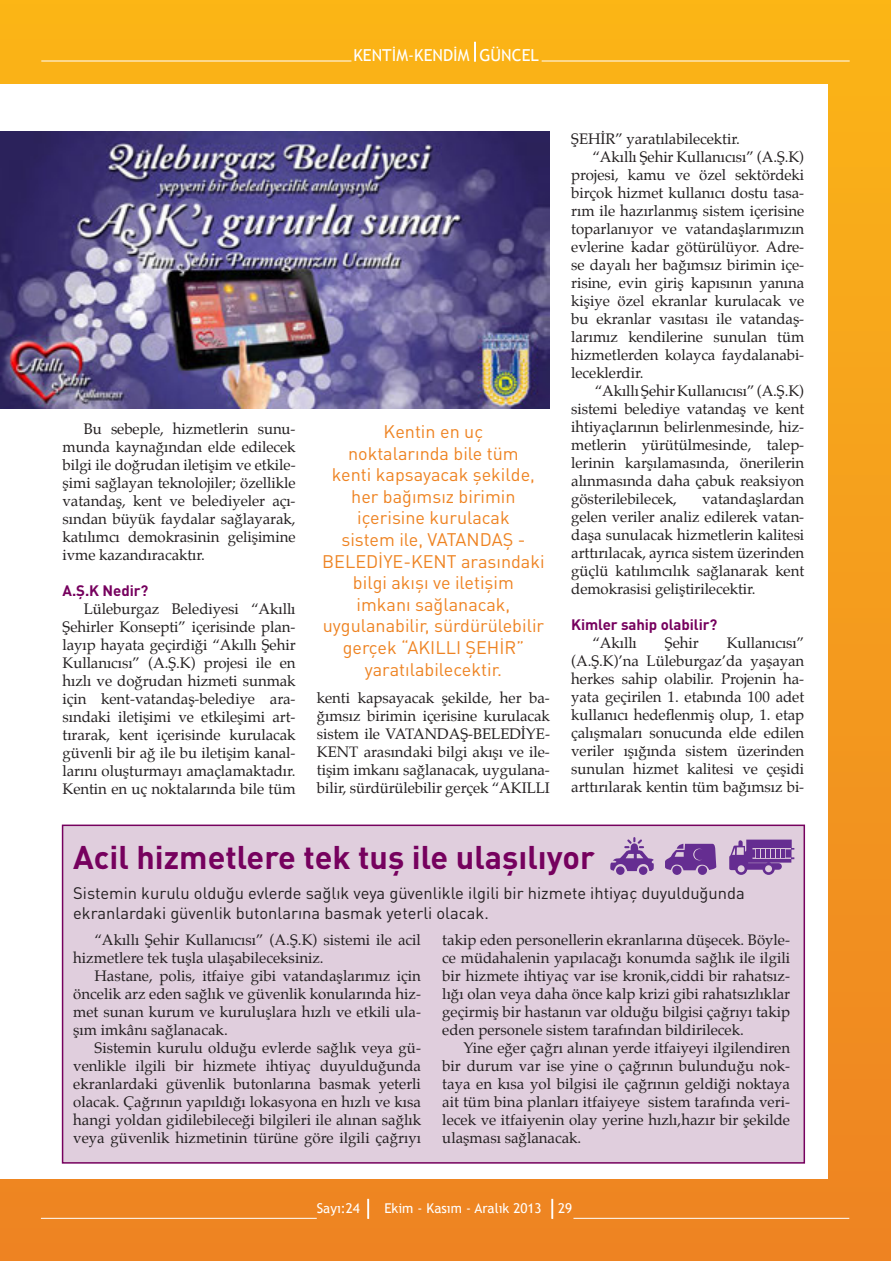
<style>
.page{position:relative;width:891px;height:1261px;background:#fff}
.page>*{position:absolute;margin:0;border:0;box-sizing:border-box;transform-origin:0 0}
.t1{font:700 32.4px "DIN Pro";color:#76015e}
.t2{font:18px/21.6px "DIN Pro";color:#ee8322;text-align:center}
.t3{font:16.5px/19.8px "DIN Pro";color:#231f20}
.t4{font:16.5px "Trebuchet MS";color:#fff}
.t5{font:15px/18px "Palatino";letter-spacing:-.005em;color:#231f20;text-align:justify}
.t6{font:700 15px "DIN Pro";letter-spacing:-.005em;color:#76015e}
.t7{font:13.5px "Trebuchet MS";color:#fff}
</style>
<div class="page">
<div style="left:0;top:0;width:890px;height:1260px;background:linear-gradient(to bottom,#fbb417,#ee8324)"></div>
<div style="left:0;top:84px;width:828px;height:1094px;background:#fff"></div>
<svg style="left:472px;top:42px;width:3px;height:19px"></svg>
<hr style="left:41px;top:61px;width:310px;height:1px;background:#fff">
<hr style="left:541px;top:61px;width:308px;height:1px;background:#fff">
<svg style="left:367px;top:1199px;width:2px;height:19px"></svg>
<svg style="left:547px;top:1199px;width:6px;height:19px"></svg>
<hr style="left:573px;top:1217px;width:276px;height:1px;background:#fff">
<hr style="left:41px;top:1217px;width:276px;height:1px;background:#fff">
<img style="left:0;top:131px;width:550px;height:278px">
<div style="left:63px;top:825px;width:741px;height:337px;background:#e0cedd"></div>
<div style="left:62px;top:824px;width:743px;height:339px;border:2px solid #76015e"></div>
<div style="left:616px;top:866px;width:8px;height:8px;background:#652d91;border-radius:50%"></div>
<div style="left:639px;top:866px;width:8px;height:8px;background:#652d91;border-radius:50%"></div>
<svg style="left:610px;top:837px;width:43px;height:34px"></svg>
<svg style="left:665px;top:843px;width:51px;height:27px"></svg>
<div style="left:672px;top:865px;width:9px;height:9px;background:#652d91;border-radius:50%"></div>
<svg style="left:697px;top:865px;width:10px;height:9px"></svg>
<svg style="left:729px;top:839px;width:65px;height:35px"></svg>
<p class="t4" style="left:353px;top:46px;width:187px">KENTİM-KENDİM GÜNCEL</p>
<p class="t5" style="left:63px;top:420px;width:234px;text-indent:21px">Bu sebeple, hizmetlerin sunu&shy;munda kaynağından elde edilecek bilgi ile doğrudan iletişim ve etkile&shy;şimi sağlayan teknolojiler; özellikle vatandaş, kent ve belediyeler açı&shy;sından büyük faydalar sağlayarak, katılımcı demokrasinin gelişimine ivme kazandıracaktır.</p>
<p class="t6" style="left:63px;top:580px;width:87px">A.Ş.K Nedir?</p>
<p class="t5" style="left:63px;top:600px;width:234px;text-indent:21px">Lüleburgaz Belediyesi “Akıllı Şehirler Konsepti” içerisinde plan&shy;layıp hayata geçirdiği “Akıllı Şehir Kullanıcısı” (A.Ş.K) projesi ile en hızlı ve doğrudan hizmeti sunmak için kent-vatandaş-belediye ara&shy;sındaki iletişimi ve etkileşimi art&shy;tırarak, kent içerisinde kurulacak güvenli bir ağ ile bu iletişim kanal&shy;larını oluşturmayı amaçlamaktadır.<br>Kentin en uç noktalarında bile tüm</p>
<p class="t2" style="left:322px;top:420px;width:224px">Kentin en uç<br>noktalarında bile tüm<br>kenti kapsayacak şekilde, her bağımsız birimin içerisine kurulacak<br>sistem ile, VATANDAŞ -<br>BELEDİYE-KENT arasındaki bilgi akışı ve iletişim<br>imkanı sağlanacak, uygulanabilir, sürdürülebilir gerçek “AKILLI ŞEHİR” yaratılabilecektir.</p>
<p class="t5" style="left:317px;top:689px;width:234px">kenti kapsayacak şekilde, her ba&shy;ğımsız birimin içerisine kurulacak sistem ile VATANDAŞ-BELEDİYE-KENT arasındaki bilgi akışı ve ile&shy;tişim imkanı sağlanacak, uygulana&shy;bilir, sürdürülebilir gerçek “AKILLI</p>
<p class="t5" style="left:571px;top:129px;width:170px">ŞEHİR” yaratılabilecektir.</p>
<p class="t5" style="left:592px;top:147px;width:213px">“Akıllı Şehir Kullanıcısı” (A.Ş.K)</p>
<p class="t5" style="left:571px;top:165px;width:234px">projesi, kamu ve özel sektördeki</p>
<p class="t5" style="left:571px;top:183px;width:234px">birçok hizmet kullanıcı dostu tasa-</p>
<p class="t5" style="left:571px;top:201px;width:234px">rım ile hazırlanmış sistem içerisine</p>
<p class="t5" style="left:571px;top:219px;width:234px">toparlanıyor ve vatandaşlarımızın</p>
<p class="t5" style="left:571px;top:237px;width:234px">evlerine kadar götürülüyor. Adre-</p>
<p class="t5" style="left:571px;top:255px;width:234px">se dayalı her bağımsız birimin içe-</p>
<p class="t5" style="left:571px;top:273px;width:234px">risine, evin giriş kapısının yanına</p>
<p class="t5" style="left:571px;top:291px;width:234px">kişiye özel ekranlar kurulacak ve</p>
<p class="t5" style="left:571px;top:309px;width:234px">bu ekranlar vasıtası ile vatandaş-</p>
<p class="t5" style="left:571px;top:327px;width:234px">larımız kendilerine sunulan tüm</p>
<p class="t5" style="left:571px;top:345px;width:234px">hizmetlerden kolayca faydalanabi-</p>
<p class="t5" style="left:571px;top:363px;width:74px">leceklerdir.</p>
<p class="t5" style="left:594px;top:381px;width:211px">“Akıllı Şehir Kullanıcısı” (A.Ş.K)</p>
<p class="t5" style="left:571px;top:399px;width:234px">sistemi belediye vatandaş ve kent</p>
<p class="t5" style="left:571px;top:417px;width:234px">ihtiyaçlarının belirlenmesinde, hiz-</p>
<p class="t5" style="left:571px;top:435px;width:234px">metlerin yürütülmesinde, talep-</p>
<p class="t5" style="left:571px;top:453px;width:234px">lerinin karşılamasında, önerilerin</p>
<p class="t5" style="left:571px;top:471px;width:234px">alınmasında daha çabuk reaksiyon</p>
<p class="t5" style="left:571px;top:489px;width:107px">gösterilebilecek,</p>
<p class="t5" style="left:571px;top:489px;width:234px;text-indent:131px">vatandaşlardan gelen veriler analiz edilerek vatan&shy;daşa sunulacak hizmetlerin kalitesi arttırılacak, ayrıca sistem üzerinden güçlü katılımcılık sağlanarak kent demokrasisi geliştirilecektir.</p>
<p class="t6" style="left:571px;top:614px;width:147px">Kimler sahip olabilir?</p>
<p class="t5" style="left:592px;top:633px;width:46px">“Akıllı</p>
<p class="t5" style="left:665px;top:633px;width:35px">Şehir</p>
<p class="t5" style="left:571px;top:633px;width:234px;text-indent:155px">Kullanıcısı” (A.Ş.K)’na Lüleburgaz’da yaşayan herkes sahip olabilir. Projenin ha&shy;yata geçirilen 1. etabında 100 adet kullanıcı hedeflenmiş olup, 1. etap çalışmaları sonucunda elde edilen veriler ışığında sistem üzerinden sunulan hizmet kalitesi ve çeşidi arttırılarak kentin tüm bağımsız bi-</p>
<h1 class="t1" style="left:73px;top:835px;width:523px">Acil hizmetlere tek tuş ile ulaşılıyor</h1>
<p class="t3" style="left:73px;top:882px;width:673px">Sistemin kurulu olduğu evlerde sağlık veya güvenlikle ilgili bir hizmete ihtiyaç duyulduğunda ekranlardaki güvenlik butonlarına basmak yeterli olacak.</p>
<p class="t5" style="left:73px;top:930px;width:349px;text-indent:21px">“Akıllı Şehir Kullanıcısı” (A.Ş.K) sistemi ile acil hizmetlere tek tuşla ulaşabileceksiniz.</p>
<p class="t5" style="left:73px;top:966px;width:349px;text-indent:21px">Hastane, polis, itfaiye gibi vatandaşlarımız için öncelik arz eden sağlık ve güvenlik konularında hiz&shy;met sunan kurum ve kuruluşlara hızlı ve etkili ula&shy;şım imkânı sağlanacak.</p>
<p class="t5" style="left:73px;top:1038px;width:349px;text-indent:21px">Sistemin kurulu olduğu evlerde sağlık veya gü&shy;venlikle ilgili bir hizmete ihtiyaç duyulduğunda ekranlardaki güvenlik butonlarına basmak yeterli olacak. Çağrının yapıldığı lokasyona en hızlı ve kısa hangi yoldan gidilebileceği bilgileri ile alınan sağlık veya güvenlik hizmetinin türüne göre ilgili çağrıyı</p>
<p class="t5" style="left:442px;top:930px;width:349px">takip eden personellerin ekranlarına düşecek. Böyle&shy;ce müdahalenin yapılacağı konumda sağlık ile ilgili bir hizmete ihtiyaç var ise kronik,ciddi bir rahatsız&shy;lığı olan veya daha önce kalp krizi gibi rahatsızlıklar geçirmiş bir hastanın var olduğu bilgisi çağrıyı takip eden personele sistem tarafından bildirilecek.</p>
<p class="t5" style="left:442px;top:1038px;width:349px;text-indent:21px">Yine eğer çağrı alınan yerde itfaiyeyi ilgilendiren bir durum var ise yine o çağrının bulunduğu nok&shy;taya en kısa yol bilgisi ile çağrının geldiği noktaya ait tüm bina planları itfaiyeye sistem tarafında veri&shy;lecek ve itfaiyenin olay yerine hızlı,hazır bir şekilde ulaşması sağlanacak.</p>
<p class="t7" style="left:317px;top:1200px;width:45px">Sayı:24</p>
<p class="t7" style="left:384px;top:1200px;width:189px">Ekim - Kasım - Aralık 2013 29</p>
<p class="t7" style="left:327px;top:1203px;width:245px">Sayı:18 Nisan-Mayıs-Haziran 2012 33</p>
</div>
